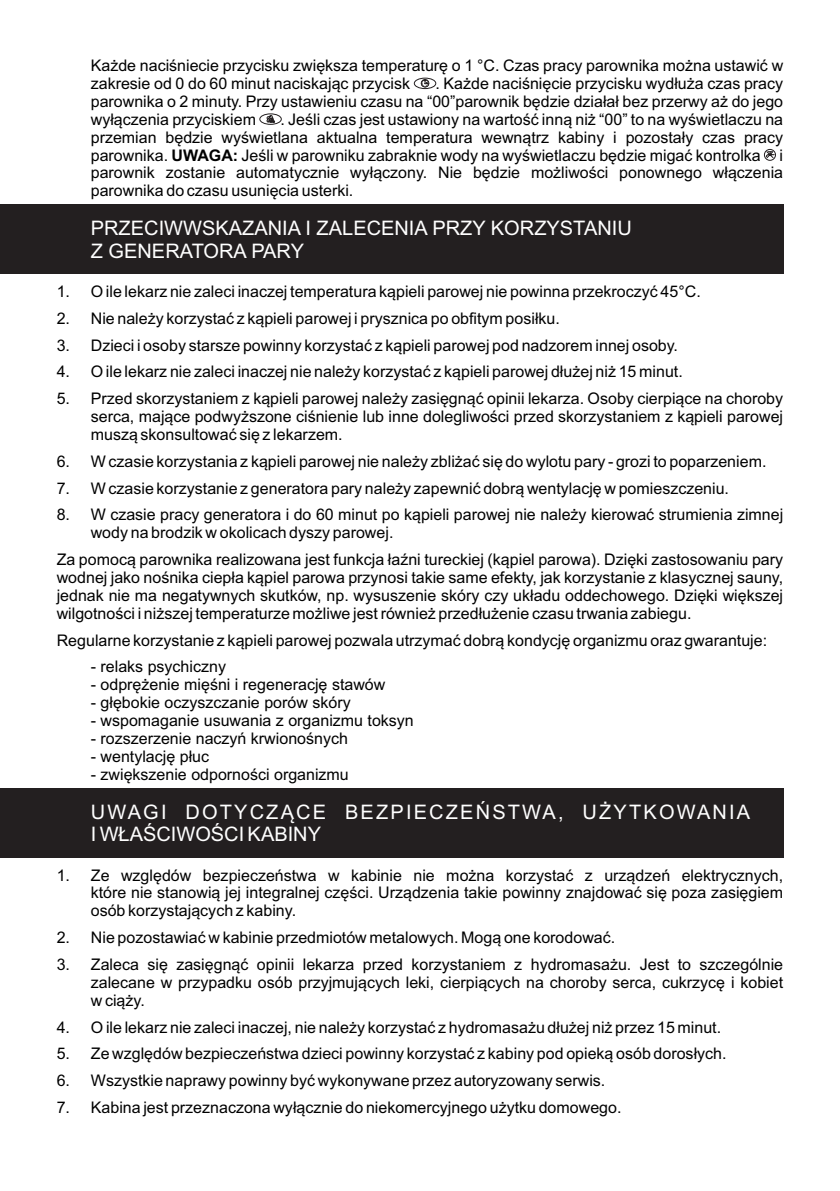
<style>
.page{position:relative;width:840px;height:1191px;background:#fff}
.page>*{position:absolute;margin:0;border:0;box-sizing:border-box;transform-origin:0 0}
.t1{font:20px/22.4px "Arial";letter-spacing:.11em;color:#fff}
.t2{font:20px/22.4px "Arial";color:#fff}
.t3{font:16px/17.8px "Arial";color:#000;text-align:justify}
.s1{font-weight:700}
</style>
<div class="page">
<div style="left:413px;top:78px;width:23px;height:11px;border:1px solid #231f20;border-radius:50%"></div>
<svg style="left:421px;top:79px;width:8px;height:8px"></svg>
<div style="left:259px;top:113px;width:22px;height:12px;border:1px solid #231f20;border-radius:50%"></div>
<svg style="left:266px;top:115px;width:9px;height:8px"></svg>
<div style="left:763px;top:149px;width:12px;height:12px;border:1px solid #231f20;border-radius:50%"></div>
<svg style="left:764px;top:151px;width:9px;height:8px"></svg>
<div style="left:0;top:204px;width:782px;height:70px;background:#231f20"></div>
<div style="left:0;top:788px;width:782px;height:69px;background:#231f20"></div>
<p class="t3" style="left:91px;top:58px;width:693px">Każde naciśniecie przycisku zwiększa temperaturę o 1 °C. Czas pracy parownika można ustawić w zakresie od 0 do 60 minut naciskając przycisk</p>
<p class="t3" style="left:91px;top:76px;width:693px;text-indent:344px">. Każde naciśnięcie przycisku wydłuża czas pracy parownika o 2 minuty. Przy ustawieniu czasu na “00”parownik będzie działał bez przerwy aż do jego wyłączenia przyciskiem</p>
<p class="t3" style="left:91px;top:112px;width:693px;text-indent:190px">. Jeśli czas jest ustawiony na wartość inną niż “00” to na wyświetlaczu na przemian będzie wyświetlana aktualna temperatura wewnątrz kabiny i pozostały czas pracy parownika. <span class="s1">UWAGA:</span> Jeśli w parowniku zabraknie wody na wyświetlaczu będzie migać kontrolka i parownik zostanie automatycznie wyłączony. Nie będzie możliwości ponownego włączenia parownika do czasu usunięcia usterki.</p>
<p class="t2" style="left:91px;top:219px;width:542px">PRZECIWWSKAZANIA I ZALECENIA PRZY KORZYSTANIU<br>Z GENERATORA PARY</p>
<p class="t3" style="left:57px;top:284px;width:645px">1. O ile lekarz nie zaleci inaczej temperatura kąpieli parowej nie powinna przekroczyć 45°C.</p>
<p class="t3" style="left:57px;top:311px;width:504px">2. Nie należy korzystać z kąpieli parowej i prysznica po obfitym posiłku.</p>
<p class="t3" style="left:57px;top:337px;width:622px">3. Dzieci i osoby starsze powinny korzystać z kąpieli parowej pod nadzorem innej osoby.</p>
<p class="t3" style="left:57px;top:364px;width:627px">4. O ile lekarz nie zaleci inaczej nie należy korzystać z kąpieli parowej dłużej niż 15 minut.</p>
<p class="t3" style="left:91px;top:391px;width:693px;text-indent:-34px">5. Przed skorzystaniem z kąpieli parowej należy zasięgnąć opinii lekarza. Osoby cierpiące na choroby serca, mające podwyższone ciśnienie lub inne dolegliwości przed skorzystaniem z kąpieli parowej muszą skonsultować się z lekarzem.</p>
<p class="t3" style="left:57px;top:454px;width:710px">6. W czasie korzystania z kąpieli parowej nie należy zbliżać się do wylotu pary - grozi to poparzeniem.</p>
<p class="t3" style="left:57px;top:480px;width:673px">7. W czasie korzystanie z generatora pary należy zapewnić dobrą wentylację w pomieszczeniu.</p>
<p class="t3" style="left:91px;top:507px;width:693px;text-indent:-34px">8. W czasie pracy generatora i do 60 minut po kąpieli parowej nie należy kierować strumienia zimnej wody na brodzik w okolicach dyszy parowej.</p>
<p class="t3" style="left:57px;top:552px;width:727px">Za pomocą parownika realizowana jest funkcja łaźni tureckiej (kąpiel parowa). Dzięki zastosowaniu pary wodnej jako nośnika ciepła kąpiel parowa przynosi takie same efekty, jak korzystanie z klasycznej sauny, jednak nie ma negatywnych skutków, np. wysuszenie skóry czy układu oddechowego. Dzięki większej wilgotności i niższej temperaturze możliwe jest również przedłużenie czasu trwania zabiegu.</p>
<p class="t3" style="left:57px;top:632px;width:711px">Regularne korzystanie z kąpieli parowej pozwala utrzymać dobrą kondycję organizmu oraz gwarantuje:</p>
<p class="t3" style="left:91px;top:659px;width:137px">- relaks psychiczny</p>
<p class="t3" style="left:91px;top:677px;width:296px">- odprężenie mięśni i regenerację stawów</p>
<p class="t3" style="left:91px;top:695px;width:261px">- głębokie oczyszczanie porów skóry</p>
<p class="t3" style="left:91px;top:713px;width:324px">- wspomaganie usuwania z organizmu toksyn</p>
<p class="t3" style="left:91px;top:731px;width:258px">- rozszerzenie naczyń krwionośnych</p>
<p class="t3" style="left:91px;top:748px;width:120px">- wentylację płuc</p>
<p class="t3" style="left:91px;top:766px;width:259px">- zwiększenie odporności organizmu</p>
<p class="t1" style="left:91px;top:802px;width:660px">UWAGI DOTYCZĄCE BEZPIECZEŃSTWA, UŻYTKOWANIA<br>I WŁAŚCIWOŚCI KABINY</p>
<p class="t3" style="left:91px;top:867px;width:693px;text-indent:-34px">1. Ze względów bezpieczeństwa w kabinie nie można korzystać z urządzeń elektrycznych, które nie stanowią jej integralnej części. Urządzenia takie powinny znajdować się poza zasięgiem osób korzystających z kabiny.</p>
<p class="t3" style="left:57px;top:930px;width:559px">2. Nie pozostawiać w kabinie przedmiotów metalowych. Mogą one korodować.</p>
<p class="t3" style="left:91px;top:957px;width:693px;text-indent:-34px">3. Zaleca się zasięgnąć opinii lekarza przed korzystaniem z hydromasażu. Jest to szczególnie zalecane w przypadku osób przyjmujących leki, cierpiących na choroby serca, cukrzycę i kobiet w ciąży.</p>
<p class="t3" style="left:57px;top:1019px;width:665px">4. O ile lekarz nie zaleci inaczej, nie należy korzystać z hydromasażu dłużej niż przez 15 minut.</p>
<p class="t3" style="left:57px;top:1046px;width:671px">5. Ze względów bezpieczeństwa dzieci powinny korzystać z kabiny pod opieką osób dorosłych.</p>
<p class="t3" style="left:57px;top:1073px;width:550px">6. Wszystkie naprawy powinny być wykonywane przez autoryzowany serwis.</p>
<p class="t3" style="left:57px;top:1100px;width:566px">7. Kabina jest przeznaczona wyłącznie do niekomercyjnego użytku domowego.</p>
</div>
